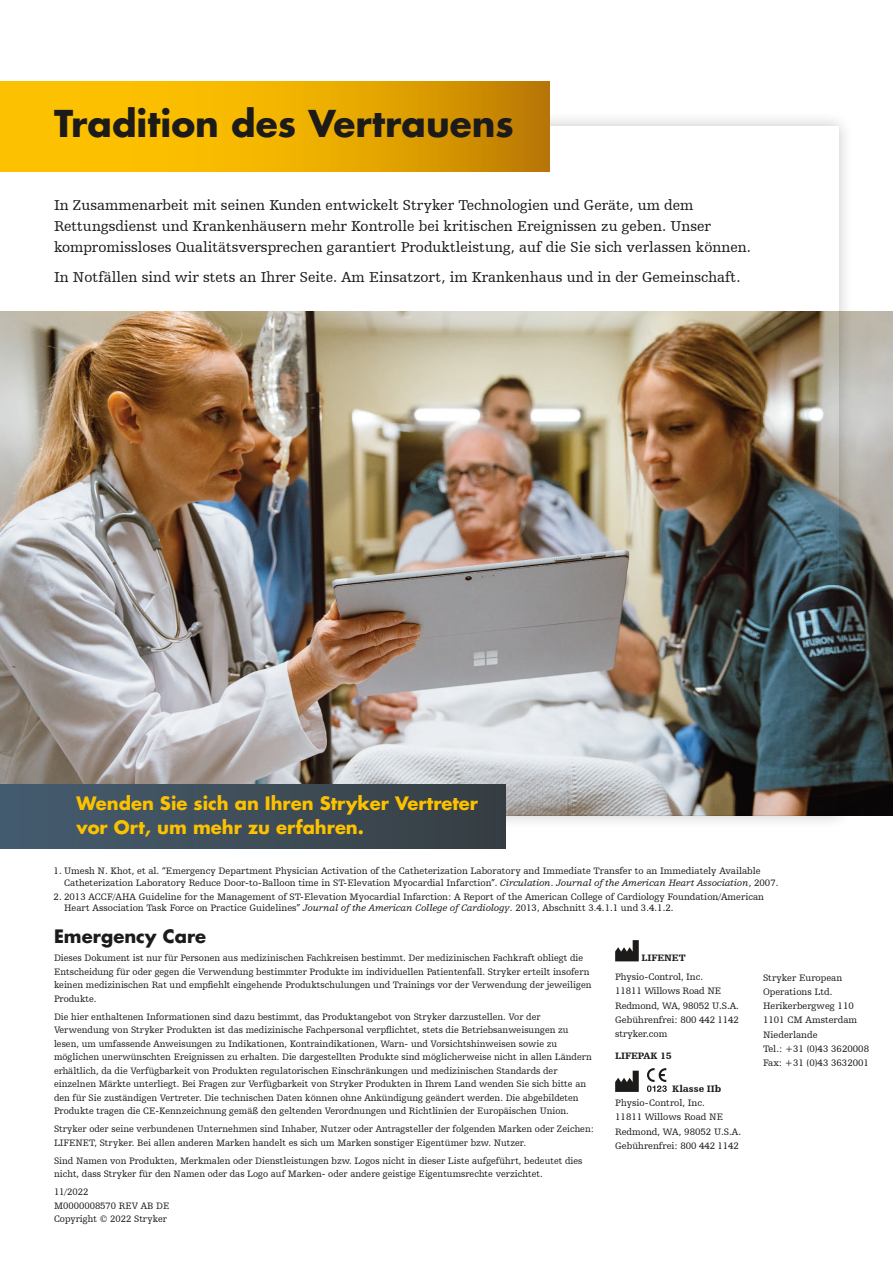
<style>
.page{position:relative;width:893px;height:1263px;background:#fff}
.page>*{position:absolute;margin:0;border:0;box-sizing:border-box;transform-origin:0 0}
.t1{font:700 36px "Futura For Stryker";color:#1c1b1a}
.t2{font:700 18px/24px "Futura For Stryker";color:#fcc100}
.t3{font:700 18px "Futura For Stryker";color:#1c1b1a}
.t4{font:15px/21px "Humanist Slabserif 712 BT";color:#1c1b1a}
.t5{font:9.75px/13.5px "Humanist Slabserif 712 BT";color:#1c1b1a}
.t6{font:900 9.75px "Humanist Slabserif 712 BT";color:#1c1b1a}
.s1{font-style:italic}
</style>
<div class="page">
<img style="left:854px;top:311px;width:39px;height:504px">
<div style="left:0;top:111px;width:854px;height:719px;background:#1c1b1a;opacity:.25"></div>
<img style="left:0;top:126px;width:839px;height:689px">
<div style="left:0;top:784px;width:506px;height:65px;background:linear-gradient(to right,#455d70,#373e42)"></div>
<svg style="left:0;top:81px;width:549px;height:91px"></svg>
<svg style="left:615px;top:940px;width:24px;height:21px"></svg>
<svg style="left:615px;top:1071px;width:24px;height:21px"></svg>
<svg style="left:647px;top:1068px;width:20px;height:24px"></svg>
<h1 class="t1" style="left:54px;top:100px;width:462px">Tradition des Vertrauens</h1>
<p class="t4" style="left:54px;top:194px;width:699px">In Zusammenarbeit mit seinen Kunden entwickelt Stryker Technologien und Geräte, um dem<br>Rettungsdienst und Krankenhäusern mehr Kontrolle bei kritischen Ereignissen zu geben. Unser kompromissloses Qualitätsversprechen garantiert Produktleistung, auf die Sie sich verlassen können.</p>
<h3 class="t4" style="left:54px;top:266px;width:688px">In Notfällen sind wir stets an Ihrer Seite. Am Einsatzort, im Krankenhaus und in der Gemeinschaft.</h3>
<h2 class="t2" style="left:76px;top:791px;width:403px">Wenden Sie sich an Ihren Stryker Vertreter vor Ort, um mehr zu erfahren.</h2>
<p class="t5" style="left:64px;top:865px;width:716px;line-height:11.2px;text-indent:-11px">1. Umesh N. Khot, et al. “Emergency Department Physician Activation of the Catheterization Laboratory and Immediate Transfer to an Immediately Available<br>Catheterization Laboratory Reduce Door-to-Balloon time in ST-Elevation Myocardial Infarction”. <span class="s1">Circulation</span>. <span class="s1">Journal of the American Heart Association</span>, 2007.</p>
<p class="t5" style="left:64px;top:891px;width:701px;line-height:11.2px;text-indent:-11px">2. 2013 ACCF/AHA Guideline for the Management of ST-Elevation Myocardial Infarction: A Report of the American College of Cardiology Foundation/American<br>Heart Association Task Force on Practice Guidelines” <span class="s1">Journal of the American College of Cardiology</span>. 2013, Abschnitt 3.4.1.1 und 3.4.1.2.</p>
<h2 class="t3" style="left:54px;top:925px;width:154px">Emergency Care</h2>
<p class="t5" style="left:54px;top:951px;width:539px">Dieses Dokument ist nur für Personen aus medizinischen Fachkreisen bestimmt. Der medizinischen Fachkraft obliegt die Entscheidung für oder gegen die Verwendung bestimmter Produkte im individuellen Patientenfall. Stryker erteilt insofern keinen medizinischen Rat und empfiehlt eingehende Produktschulungen und Trainings vor der Verwendung der jeweiligen Produkte.</p>
<p class="t5" style="left:54px;top:1010px;width:539px">Die hier enthaltenen Informationen sind dazu bestimmt, das Produktangebot von Stryker darzustellen. Vor der Verwendung von Stryker Produkten ist das medizinische Fachpersonal verpflichtet, stets die Betriebsanweisungen zu lesen, um umfassende Anweisungen zu Indikationen, Kontraindikationen, Warn- und Vorsichtshinweisen sowie zu möglichen unerwünschten Ereignissen zu erhalten. Die dargestellten Produkte sind möglicherweise nicht in allen Ländern erhältlich, da die Verfügbarkeit von Produkten regulatorischen Einschränkungen und medizinischen Standards der einzelnen Märkte unterliegt. Bei Fragen zur Verfügbarkeit von Stryker Produkten in Ihrem Land wenden Sie sich bitte an den für Sie zuständigen Vertreter. Die technischen Daten können ohne Ankündigung geändert werden. Die abgebildeten Produkte tragen die CE-Kennzeichnung gemäß den geltenden Verordnungen und Richtlinien der Europäischen Union.</p>
<p class="t5" style="left:54px;top:1122px;width:541px">Stryker oder seine verbundenen Unternehmen sind Inhaber, Nutzer oder Antragsteller der folgenden Marken oder Zeichen:<br>LIFENET, Stryker. Bei allen anderen Marken handelt es sich um Marken sonstiger Eigentümer bzw. Nutzer.</p>
<p class="t5" style="left:54px;top:1154px;width:530px">Sind Namen von Produkten, Merkmalen oder Dienstleistungen bzw. Logos nicht in dieser Liste aufgeführt, bedeutet dies nicht, dass Stryker für den Namen oder das Logo auf Marken- oder andere geistige Eigentumsrechte verzichtet.</p>
<p class="t5" style="left:54px;top:1185px;width:117px">11/2022<br>M0000008570 REV AB DE<br>Copyright © 2022 Stryker</p>
<p class="t6" style="left:641px;top:952px;width:46px">LIFENET</p>
<p class="t5" style="left:615px;top:970px;width:125px;line-height:14.2px">Physio-Control, Inc.<br>11811 Willows Road NE<br>Redmond, WA, 98052 U.S.A.<br>Gebührenfrei: 800 442 1142 stryker.com</p>
<p class="t6" style="left:615px;top:1049px;width:58px">LIFEPAK 15</p>
<p class="t6" style="left:672px;top:1082px;width:51px">Klasse IIb</p>
<p class="t5" style="left:615px;top:1096px;width:127px;line-height:14.2px">Physio-Control, Inc.<br>11811 Willows Road NE<br>Redmond, WA, 98052 U.S.A.<br>Gebührenfrei: 800 442 1142</p>
<p class="t5" style="left:763px;top:970px;width:108px;line-height:14.2px">Stryker European<br>Operations Ltd.<br>Herikerbergweg 110<br>1101 CM Amsterdam<br>Niederlande<br>Tel.: +31 (0)43 3620008<br>Fax: +31 (0)43 3632001</p>
</div>
